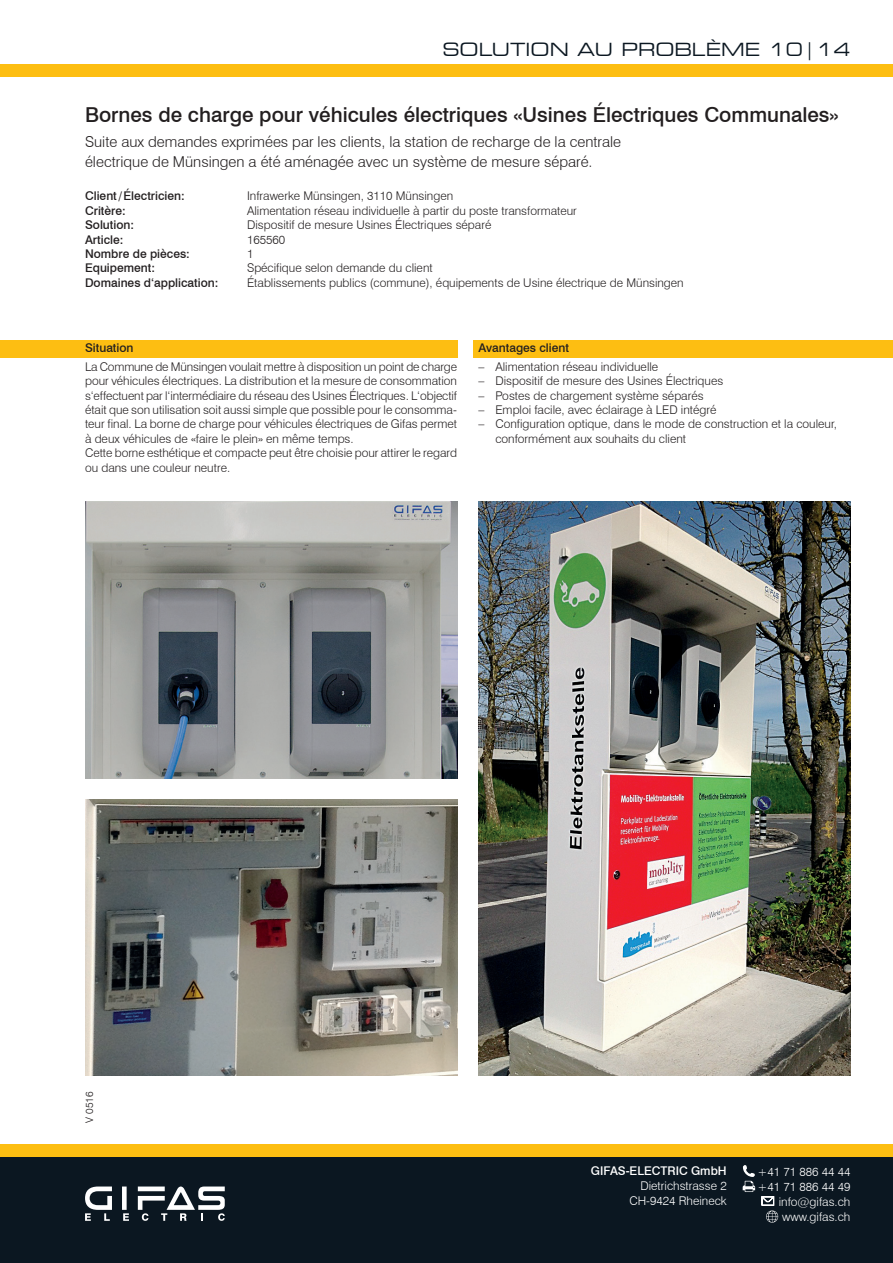
<style>
.page{position:relative;width:893px;height:1263px;background:#fff}
.page>*{position:absolute;margin:0;border:0;box-sizing:border-box;transform-origin:0 0}
.t1{font:500 20.55px "Swiss 721 BT";color:#231f20}
.t2{font:expanded 18px "Square 721 BT";color:#0b1721}
.t3{font:300 15px/19.5px "Swiss 721 BT";color:#231f20}
.Fliesstext_11_fett_E{font:300 12px/14.4px "Swiss 721 BT";color:#231f20}
.Aufzählung{font:500 12px "Swiss 721 BT";color:#231f20}
.t4{font:300 12px/15px "Swiss 721 BT";color:#fff;text-align:right}
.t5{font:500 12px "Swiss 721 BT";color:#fff}
.t6{font:300 10.5px "Swiss 721 BT";color:#231f20}
</style>
<div class="page">
<div style="left:0;top:1157px;width:893px;height:106px;background:#0b1721"></div>
<div style="left:0;top:1144px;width:893px;height:13px;background:#fdbe12"></div>
<div style="left:0;top:64px;width:893px;height:13px;background:#fdbe12"></div>
<div style="left:122px;top:1186px;width:5px;height:24px;background:#fff"></div>
<svg style="left:85px;top:1186px;width:27px;height:35px"></svg>
<svg style="left:123px;top:1213px;width:6px;height:8px"></svg>
<svg style="left:138px;top:1186px;width:87px;height:35px"></svg>
<svg style="left:743px;top:1165px;width:12px;height:27px"></svg>
<svg style="left:762px;top:1196px;width:16px;height:26px"></svg>
<img style="left:478px;top:502px;width:372px;height:574px">
<img style="left:85px;top:502px;width:372px;height:276px">
<img style="left:85px;top:799px;width:372px;height:277px">
<div style="left:0;top:340px;width:457px;height:17px;background:#fdbe12"></div>
<div style="left:473px;top:340px;width:420px;height:17px;background:#fdbe12"></div>
<h2 class="t2" style="left:442px;top:39px;width:409px">SOLUTION AU PROBLÈME 10|14</h2>
<p class="t1" style="left:85px;top:102px;width:755px">Bornes de charge pour véhicules électriques «Usines Électriques Communales»</p>
<p class="t3" style="left:85px;top:132px;width:538px">Suite aux demandes exprimées par les clients, la station de recharge de la centrale électrique de Münsingen a été aménagée avec un système de mesure séparé.</p>
<p class="Aufzählung" style="left:85px;top:189px;width:101px">Client/Électricien:</p>
<p class="Fliesstext_11_fett_E" style="left:247px;top:189px;width:208px">Infrawerke Münsingen, 3110 Münsingen</p>
<p class="Aufzählung" style="left:85px;top:203px;width:42px">Critère:</p>
<p class="Fliesstext_11_fett_E" style="left:247px;top:203px;width:331px">Alimentation réseau individuelle à partir du poste transformateur</p>
<p class="Aufzählung" style="left:85px;top:218px;width:51px">Solution:</p>
<p class="Fliesstext_11_fett_E" style="left:247px;top:218px;width:246px">Dispositif de mesure Usines Électriques séparé</p>
<p class="Aufzählung" style="left:85px;top:232px;width:40px">Article:</p>
<p class="Fliesstext_11_fett_E" style="left:247px;top:232px;width:40px">165560</p>
<p class="Aufzählung" style="left:85px;top:247px;width:106px">Nombre de pièces:</p>
<p class="Fliesstext_11_fett_E" style="left:247px;top:246px;width:8px">1</p>
<p class="Aufzählung" style="left:85px;top:261px;width:72px">Equipement:</p>
<p class="Fliesstext_11_fett_E" style="left:247px;top:261px;width:187px">Spécifique selon demande du client</p>
<p class="Aufzählung" style="left:85px;top:275px;width:135px">Domaines d‘application:</p>
<p class="Fliesstext_11_fett_E" style="left:247px;top:275px;width:438px">Établissements publics (commune), équipements de Usine électrique de Münsingen</p>
<p class="Aufzählung" style="left:85px;top:341px;width:50px">Situation</p>
<p class="Fliesstext_11_fett_E" style="left:85px;top:359px;width:374px;text-align:justify">La Commune de Münsingen voulait mettre à disposition un point de charge pour véhicules électriques. La distribution et la mesure de consommation s‘effectuent par l‘intermédiaire du réseau des Usines Électriques. L‘objectif était que son utilisation soit aussi simple que possible pour le consomma&shy;teur final. La borne de charge pour véhicules électriques de Gifas permet à deux véhicules de «faire le plein» en même temps.</p>
<p class="Fliesstext_11_fett_E" style="left:85px;top:446px;width:374px">Cette borne esthétique et compacte peut être choisie pour attirer le regard ou dans une couleur neutre.</p>
<p class="Aufzählung" style="left:478px;top:341px;width:92px">Avantages client</p>
<p class="Fliesstext_11_fett_E" style="left:478px;top:359px;width:181px">– Alimentation réseau individuelle</p>
<p class="Fliesstext_11_fett_E" style="left:478px;top:374px;width:246px">– Dispositif de mesure des Usines Électriques</p>
<p class="Fliesstext_11_fett_E" style="left:478px;top:388px;width:227px">– Postes de chargement système séparés</p>
<p class="Fliesstext_11_fett_E" style="left:478px;top:402px;width:240px">– Emploi facile, avec éclairage à LED intégré</p>
<p class="Fliesstext_11_fett_E" style="left:495px;top:417px;width:343px;text-indent:-17px">– Configuration optique, dans le mode de construction et la couleur, conformément aux souhaits du client</p>
<p class="t6" style="left:83px;top:1123px;width:33px;rotate:-90deg">V 0516</p>
<p class="t5" style="left:591px;top:1164px;width:137px">GIFAS-ELECTRIC GmbH</p>
<p class="t4" style="left:629px;top:1178px;width:99px">Dietrichstrasse 2<br>CH-9424 Rheineck</p>
<p class="t4" style="left:757px;top:1164px;width:95px">+41 71 886 44 44 +41 71 886 44 49 info@gifas.ch www.gifas.ch</p>
</div>
